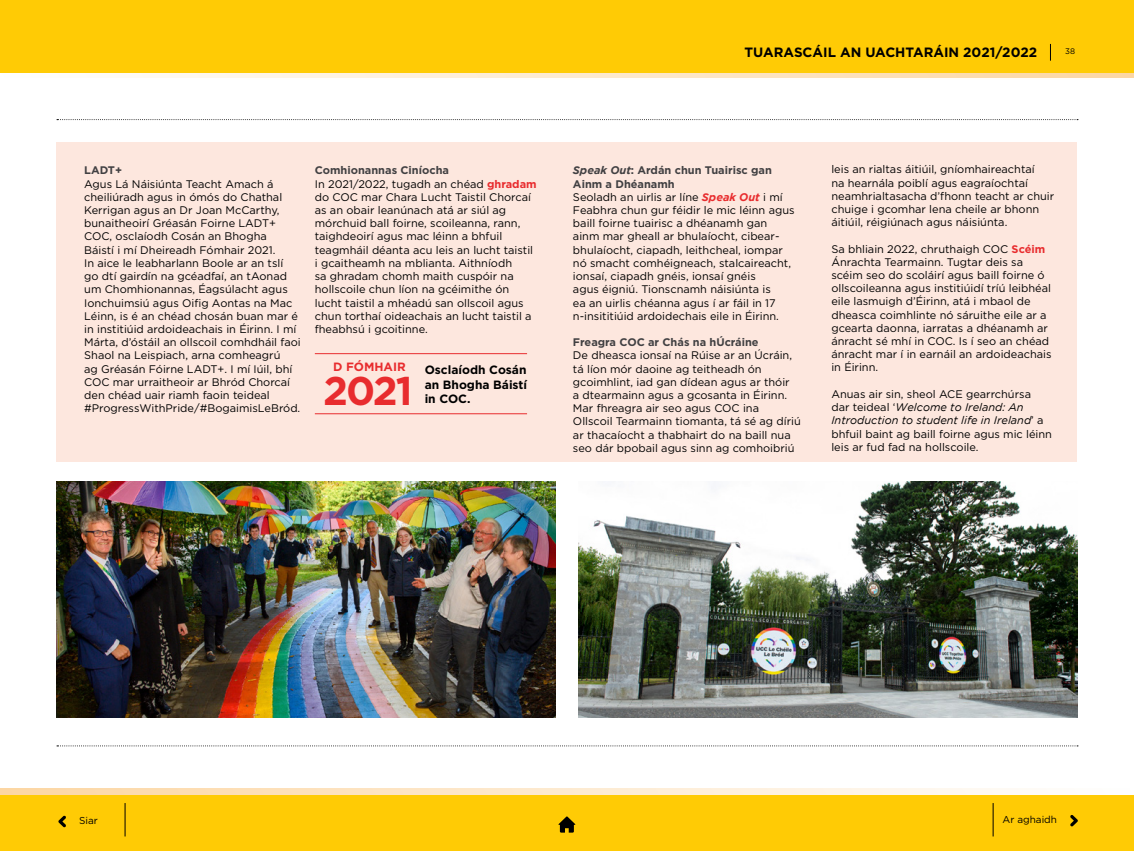
<style>
.page{position:relative;width:1134px;height:851px;background:#fff}
.page>*{position:absolute;margin:0;border:0;box-sizing:border-box;transform-origin:0 0}
.t1{font:700 40px "Gotham";color:#e82c2e}
.t2{font:700 13.5px "Gotham";color:#000}
.t3{font:700 12px/14.4px "Gotham";color:#000;text-align:justify}
.t4{font:700 12px "Gotham";color:#e82c2e}
.t5{font:11px/13.2px "Gotham";color:#000}
.t6{font:700 11px "Gotham";color:#414042}
.t7{font:10px "Gotham";color:#000}
.t8{font:8px "Gotham";color:#000}
.s1{font-weight:700;color:#414042}
.s2{font-weight:700;color:#e82c2e}
.s3{font-weight:700;font-style:italic;color:#414042}
.s4{font-weight:700;font-style:italic;color:#e82c2e}
.s5{font-style:italic}
</style>
<div class="page">
<div style="left:0;top:5px;width:1134px;height:73px;background:linear-gradient(to right,#fefffe,#fcd6a3)"></div>
<div style="left:0;top:788px;width:1134px;height:62px;background:linear-gradient(to right,#fcd6a3,#fefefe)"></div>
<div style="left:0;top:794px;width:1134px;height:56px;background:#ffcb05"></div>
<hr style="left:993px;top:802px;width:1px;height:34px;background:#000">
<hr style="left:125px;top:802px;width:1px;height:34px;background:#000">
<svg style="left:58px;top:815px;width:8px;height:12px"></svg>
<svg style="left:1070px;top:815px;width:8px;height:11px"></svg>
<div style="left:0;top:0;width:1134px;height:73px;background:#ffcb05"></div>
<svg style="left:1050px;top:44px;width:1px;height:17px"></svg>
<svg style="left:57px;top:119px;width:1021px;height:1px"></svg>
<svg style="left:57px;top:745px;width:1021px;height:1px"></svg>
<svg style="left:558px;top:816px;width:17px;height:16px"></svg>
<div style="left:57px;top:142px;width:1020px;height:319px;background:#fde7de"></div>
<img style="left:578px;top:481px;width:499px;height:236px">
<hr style="left:315px;top:353px;width:212px;height:1px;background:#e82c2e">
<hr style="left:315px;top:413px;width:212px;height:1px;background:#e82c2e">
<img style="left:57px;top:481px;width:499px;height:236px">
<p class="t2" style="left:745px;top:43px;width:294px">TUARASCÁIL AN UACHTARÁIN 2021/2022</p>
<p class="t8" style="left:1065px;top:46px;width:11px">38</p>
<p class="t6" style="left:84px;top:163px;width:39px">LADT+</p>
<p class="t5" style="left:84px;top:177px;width:218px">Agus Lá Náisiúnta Teacht Amach á cheiliúradh agus in ómós do Chathal Kerrigan agus an Dr Joan McCarthy, bunaitheoirí Gréasán Foirne LADT+ COC, osclaíodh Cosán an Bhogha<br>Báistí i mí Dheireadh Fómhair 2021.<br>In aice le leabharlann Boole ar an tslí<br>go dtí gairdín na gcéadfaí, an tAonad um Chomhionannas, Éagsúlacht agus Ionchuimsiú agus Oifig Aontas na Mac Léinn, is é an chéad chosán buan mar é in institiúid ardoideachais in Éirinn. I mí Márta, d’óstáil an ollscoil comhdháil faoi Shaol na Leispiach, arna comheagrú<br>ag Gréasán Fóirne LADT+. I mí Iúil, bhí COC mar urraitheoir ar Bhród Chorcaí den chéad uair riamh faoin teideal #ProgressWithPride/#BogaimisLeBród.</p>
<p class="t5" style="left:315px;top:164px;width:223px"><span class="s1">Comhionannas Ciníocha<br></span>In 2021/2022, tugadh an chéad <span class="s2">ghradam </span>do COC mar Chara Lucht Taistil Chorcaí as an obair leanúnach atá ar siúl ag mórchuid ball foirne, scoileanna, rann, taighdeoirí agus mac léinn a bhfuil teagmháil déanta acu leis an lucht taistil i gcaitheamh na mblianta. Aithníodh<br>sa ghradam chomh maith cuspóir na hollscoile chun líon na gcéimithe ón lucht taistil a mhéadú san ollscoil agus chun torthaí oideachais an lucht taistil a fheabhsú i gcoitinne.</p>
<p class="t5" style="left:573px;top:164px;width:223px"><span class="s3">Speak Out</span><span class="s1">: Ardán chun Tuairisc gan Ainm a Dhéanamh<br></span>Seoladh an uirlis ar líne <span class="s4">Speak Out</span> i mí Feabhra chun gur féidir le mic léinn agus baill foirne tuairisc a dhéanamh gan ainm mar gheall ar bhulaíocht, cibear&shy;bhulaíocht, ciapadh, leithcheal, iompar nó smacht comhéigneach, stalcaireacht, ionsaí, ciapadh gnéis, ionsaí gnéis<br>agus éigniú. Tionscnamh náisiúnta is<br>ea an uirlis chéanna agus í ar fáil in 17 n-insititiúid ardoidechais eile in Éirinn.</p>
<p class="t6" style="left:573px;top:335px;width:187px">Freagra COC ar Chás na hÚcráine</p>
<p class="t5" style="left:573px;top:348px;width:229px">De dheasca ionsaí na Rúise ar an Úcráin, tá líon mór daoine ag teitheadh ón gcoimhlint, iad gan dídean agus ar thóir<br>a dtearmainn agus a gcosanta in Éirinn.<br>Mar fhreagra air seo agus COC ina Ollscoil Tearmainn tiomanta, tá sé ag díriú ar thacaíocht a thabhairt do na baill nua seo dár bpobail agus sinn ag comhoibriú</p>
<p class="t4" style="left:333px;top:359px;width:74px">D FÓMHAIR</p>
<h1 class="t1" style="left:323px;top:364px;width:91px">2021</h1>
<p class="t3" style="left:425px;top:363px;width:104px">Osclaíodh Cosán an Bhogha Báistí in COC.</p>
<p class="t5" style="left:831px;top:162px;width:224px">leis an rialtas áitiúil, gníomhaireachtaí<br>na hearnála poiblí agus eagraíochtaí neamhrialtasacha d’fhonn teacht ar chuir chuige i gcomhar lena cheile ar bhonn áitiúil, réigiúnach agus náisiúnta.</p>
<p class="t5" style="left:831px;top:242px;width:222px">Sa bhliain 2022, chruthaigh COC <span class="s2">Scéim </span>Ánrachta Tearmainn. Tugtar deis sa scéim seo do scoláirí agus baill foirne ó ollscoileanna agus institiúidí tríú leibhéal eile lasmuigh d’Éirinn, atá i mbaol de dheasca coimhlinte nó sáruithe eile ar a gcearta daonna, iarratas a dhéanamh ar ánracht sé mhí in COC. Is í seo an chéad ánracht mar í in earnáil an ardoideachais in Éirinn.</p>
<p class="t5" style="left:831px;top:387px;width:222px">Anuas air sin, sheol ACE gearrchúrsa<br>dar teideal ‘<span class="s5">Welcome to Ireland: An Introduction to student life in Ireland</span>’ a bhfuil baint ag baill foirne agus mic léinn leis ar fud fad na hollscoile.</p>
<p class="t7" style="left:79px;top:813px;width:20px">Siar</p>
<p class="t7" style="left:1002px;top:813px;width:56px">Ar aghaidh</p>
</div>
